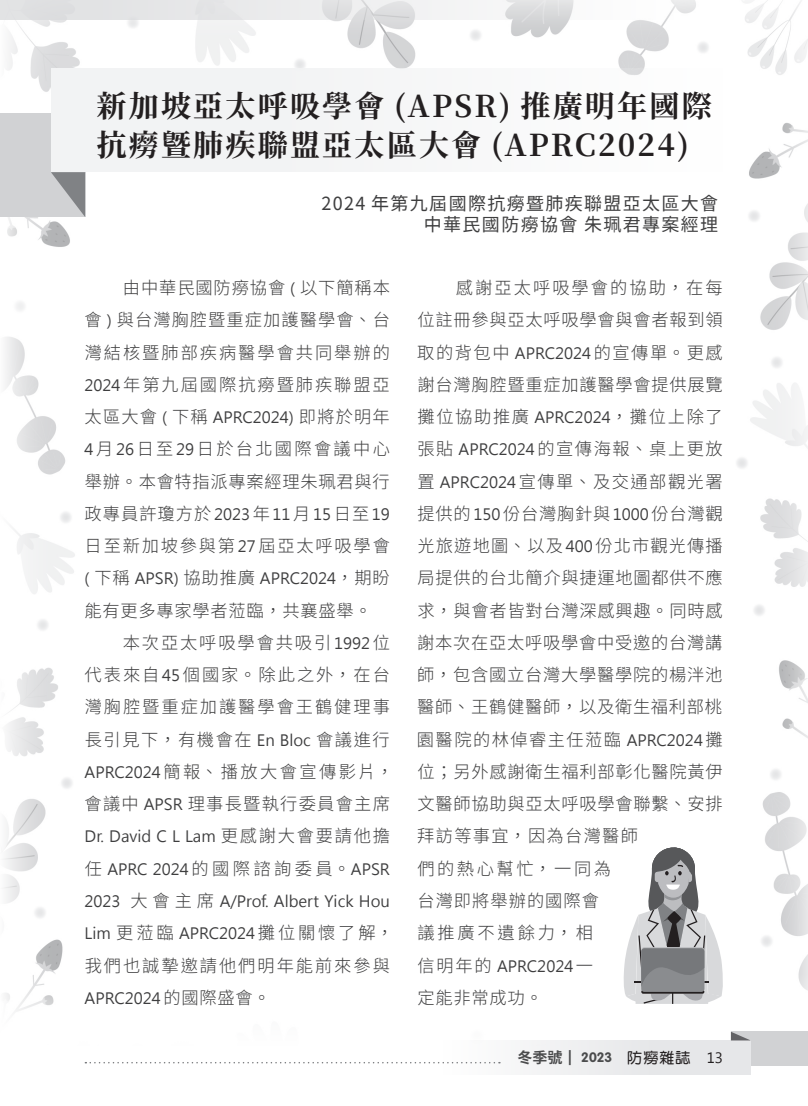
<style>
.page{position:relative;width:808px;height:1106px;background:#fff}
.page>*{position:absolute;margin:0;border:0;box-sizing:border-box;transform-origin:0 0}
.t1{font:30px/39px "Gen Yo Min TW Bold TTF";letter-spacing:.075em;color:#231f20}
.t2{font:18px/21.6px "Taipei Sans TC Beta";letter-spacing:.075em;color:#3e3e3f;text-align:right}
.t3{font:300 17.25px/32.2px "Source Han Sans TC";letter-spacing:.06em;color:#3e3e3f;text-align:justify}
.t4{font:300 17.25px "Source Han Sans TC";letter-spacing:.115em;color:#3e3e3f}
.t5{font:300 17.25px "Source Han Sans TC";letter-spacing:.14em;color:#3e3e3f}
.t6{font:300 17.25px "Source Han Sans TC";letter-spacing:.09em;color:#3e3e3f}
.t7{font:300 17.25px "Source Han Sans TC";letter-spacing:.11em;color:#3e3e3f}
.t8{font:15.45px/32.2px "Microsoft Jheng Hei";color:#3e3e3f}
.t9{font:700 13.5px "VAG Rounded Std";color:#4b4c4d}
.s1{font-family:"Microsoft Jheng Hei";font-weight:400;font-size:15.45px}
.s2{font-family:"Source Han Sans TC";font-weight:300;font-size:17.25px}
.s3{font-family:"Source Han Sans TC";font-size:15px}
.s4{font-family:"DF Yuan Std W8";font-weight:400;font-size:15px}
.s5{font-family:"DF Yuan Std W7";font-weight:400;font-size:15px;color:#231f20}
.s6{font-family:"Khmer UI";font-weight:400;font-size:15px;color:#231f20}
</style>
<div class="page">
<img style="left:0;top:20px;width:808px;height:1055px">
<svg style="left:622px;top:847px;width:102px;height:158px"></svg>
<div style="left:0;top:114px;width:85px;height:103px;background:#d1d2d4"></div>
<svg style="left:51px;top:172px;width:34px;height:45px"></svg>
<div style="left:51px;top:69px;width:672px;height:103px;background:#f2f3f4"></div>
<svg style="left:0;top:0;width:801px;height:20px"></svg>
<div style="left:731px;top:1031px;width:77px;height:34px;background:#d1d2d4"></div>
<div style="left:444px;top:1040px;width:307px;height:34px;background:linear-gradient(to right,#fcfcfc,#e1e2e4)"></div>
<svg style="left:731px;top:1032px;width:19px;height:8px"></svg>
<svg style="left:85px;top:1061px;width:415px;height:2px"></svg>
<h1 class="t1" style="left:96px;top:87px;width:617px">新加坡亞太呼吸學會 (APSR) 推廣明年國際抗癆暨肺疾聯盟亞太區大會 (APRC2024)</h1>
<p class="t2" style="left:321px;top:193px;width:398px">2024 年第九屆國際抗癆暨肺疾聯盟亞太區大會中華民國防癆協會 朱珮君專案經理</p>
<p class="t3" style="left:85px;top:272px;width:307px;text-indent:38px">由中華民國防癆協會 <span class="s1">(</span> 以下簡稱本會 <span class="s1">)</span> 與台灣胸腔暨重症加護醫學會、台灣結核暨肺部疾病醫學會共同舉辦的<span class="s1">2024</span>年第九屆國際抗癆暨肺疾聯盟亞太區大會 <span class="s1">(</span> 下稱 <span class="s1">APRC2024)</span> 即將於明年<span class="s1">4</span>月<span class="s1">26</span>日至<span class="s1">29</span>日於台北國際會議中心舉辦。本會特指派專案經理朱珮君與行政專員許瓊方於<span class="s1">2023</span>年<span class="s1">11</span>月<span class="s1">15</span>日至<span class="s1">19</span>日至新加坡參與第<span class="s1">27</span>屆亞太呼吸學會</p>
<p class="t8" style="left:85px;top:562px;width:307px">( <span class="s2">下稱</span> APSR) <span class="s2">協助推廣</span> APRC2024<span class="s2">，期盼</span></p>
<p class="t3" style="left:85px;top:594px;width:288px">能有更多專家學者蒞臨，共襄盛舉。</p>
<p class="t7" style="left:123px;top:633px;width:269px">本次亞太呼吸學會共吸引<span class="s1">1992</span>位</p>
<p class="t4" style="left:85px;top:665px;width:307px">代表來自<span class="s1">45</span>個國家。除此之外，在台</p>
<p class="t4" style="left:85px;top:697px;width:307px">灣胸腔暨重症加護醫學會王鶴健理事</p>
<p class="t6" style="left:85px;top:729px;width:307px">長引見下，有機會在 <span class="s1">En Bloc</span> 會議進行</p>
<p class="t5" style="left:85px;top:762px;width:310px"><span class="s1">APRC2024</span>簡報、播放大會宣傳影片，</p>
<p class="t3" style="left:85px;top:788px;width:307px">會議中 <span class="s1">APSR</span> 理事長暨執行委員會主席</p>
<p class="t8" style="left:85px;top:820px;width:310px">Dr. David C L Lam <span class="s2">更感謝大會要請他擔任</span> APRC 2024<span class="s2">的國際諮詢委員。</span>APSR<br>2023 <span class="s2">大會主席</span> A/Prof. Albert Yick Hou<br>Lim <span class="s2">更蒞臨</span> APRC2024<span class="s2">攤位關懷了解，</span></p>
<p class="t4" style="left:85px;top:955px;width:307px">我們也誠摯邀請他們明年能前來參與</p>
<p class="t8" style="left:85px;top:982px;width:187px">APRC2024 <span class="s2">的國際盛會。</span></p>
<p class="t3" style="left:417px;top:272px;width:307px;text-align:left;text-indent:39px">感謝亞太呼吸學會的協助，在每位註冊參與亞太呼吸學會與會者報到領取的背包中 <span class="s1">APRC2024</span>的宣傳單。更感謝台灣胸腔暨重症加護醫學會提供展覽攤位協助推廣 <span class="s1">APRC2024</span>，攤位上除了張貼 <span class="s1">APRC2024</span>的宣傳海報、桌上更放置 <span class="s1">APRC2024</span>宣傳單、及交通部觀光署提供的<span class="s1">150</span>份台灣胸針與<span class="s1">1000</span>份台灣觀光旅遊地圖、以及<span class="s1">400</span>份北市觀光傳播局提供的台北簡介與捷運地圖都供不應求，與會者皆對台灣深感興趣。同時感謝本次在亞太呼吸學會中受邀的台灣講師，包含國立台灣大學醫學院的楊泮池醫師、王鶴健醫師，以及衛生福利部桃園醫院的林倬睿主任蒞臨 <span class="s1">APRC2024</span>攤位；另外感謝衛生福利部彰化醫院黃伊文醫師協助與亞太呼吸學會聯繫、安排拜訪等事宜，因為台灣醫師<br>們的熱心幫忙，一同為<br>台灣即將舉辦的國際會<br>議推廣不遺餘力，相</p>
<p class="t8" style="left:417px;top:949px;width:177px"><span class="s2">信明年的</span> APRC2024 <span class="s2">一</span></p>
<p class="t3" style="left:418px;top:981px;width:127px">定能非常成功。</p>
<p class="t9" style="left:517px;top:1049px;width:207px"><span class="s3">冬季號</span><span class="s4">｜</span> 2023 <span class="s5">防癆雜誌</span> <span class="s6">13</span></p>
</div>
